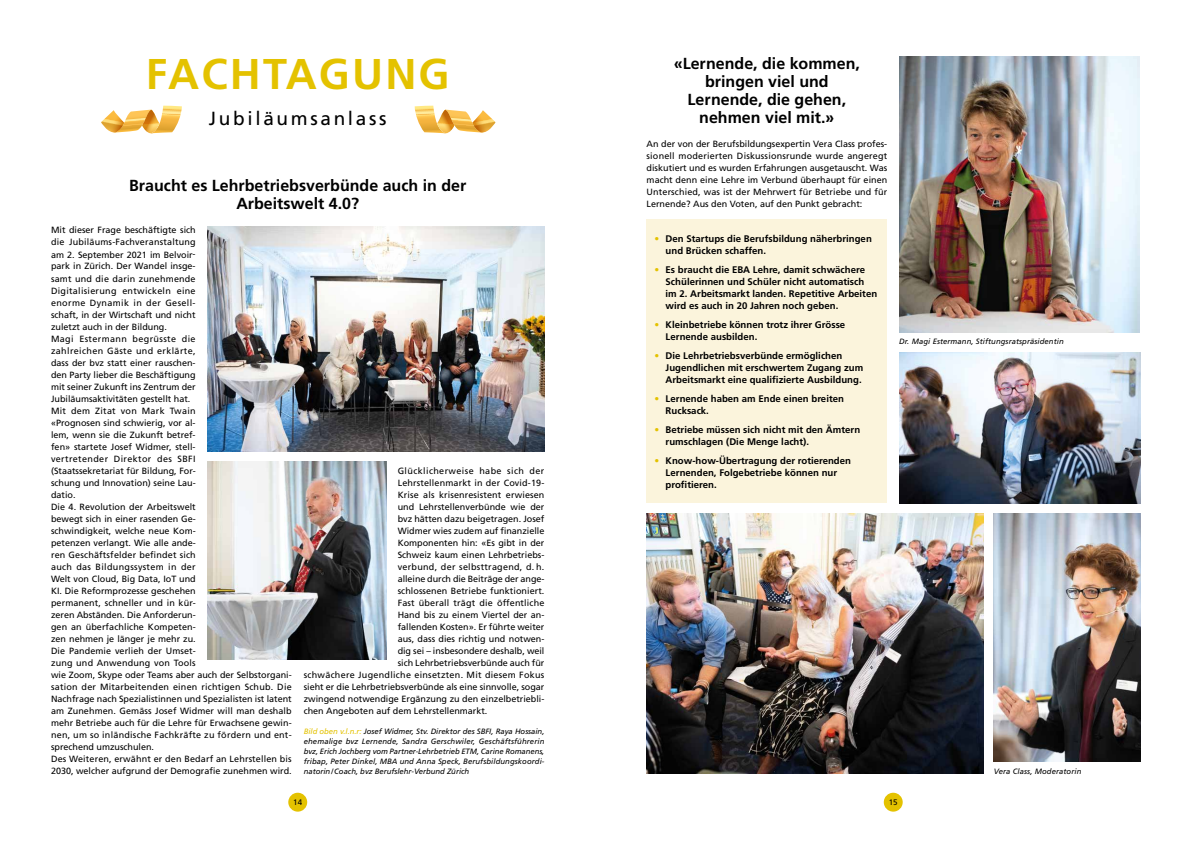
<style>
.page{position:relative;width:1191px;height:842px;background:#fff}
.page>*{position:absolute;margin:0;border:0;box-sizing:border-box;transform-origin:0 0}
.t1{font:700 43px "Frutiger";letter-spacing:.05em;color:#e4c200}
.t2{font:19px "Frutiger";letter-spacing:.14em;color:#000}
.t3{font:700 16px/18px "Frutiger";color:#000;text-align:center}
.t4{font:700 9.6px/12px "Frutiger";color:#000}
.t5{font:9px/12px "Frutiger";color:#000}
.t6{font:9px "Frutiger";letter-spacing:.03em;color:#000}
.t7{font:9px "Frutiger";letter-spacing:.045em;color:#000}
.t8{font:8px "Frutiger";color:#000}
.t9{font:italic 7.7px/10px "Frutiger";letter-spacing:.01em;color:#000;text-align:justify}
.s1{color:#e4c200}
</style>
<div class="page">
<div style="left:288px;top:793px;width:19px;height:19px;background:#e4c200;border-radius:50%"></div>
<div style="left:883px;top:793px;width:19px;height:19px;background:#e4c200;border-radius:50%"></div>
<div style="left:646px;top:220px;width:241px;height:283px;background:#fbf4dc"></div>
<img style="left:207px;top:226px;width:337px;height:226px">
<img style="left:646px;top:513px;width:338px;height:261px">
<img style="left:994px;top:513px;width:146px;height:249px">
<svg style="left:101px;top:106px;width:81px;height:28px"></svg>
<svg style="left:415px;top:106px;width:80px;height:28px"></svg>
<img style="left:899px;top:57px;width:241px;height:275px">
<img style="left:899px;top:353px;width:241px;height:150px">
<img style="left:207px;top:462px;width:179px;height:197px">
<h1 class="t1" style="left:146px;top:49px;width:305px">FACHTAGUNG</h1>
<h2 class="t2" style="left:209px;top:107px;width:179px">Jubiläumsanlass</h2>
<h3 class="t3" style="left:129px;top:176px;width:338px">Braucht es Lehrbetriebsverbünde auch in der<br>Arbeitswelt 4.0?</h3>
<p class="t5" style="left:51px;top:224px;width:242px">Mit dieser Frage beschäftigte sich<br>die Jubiläums-Fachveranstaltung<br>am 2. September 2021 im Belvoir-<br>park in Zürich. Der Wandel insge-<br>samt und die darin zunehmende<br>Digitalisierung entwickeln eine<br>enorme Dynamik in der Gesell-<br>schaft, in der Wirtschaft und nicht<br>zuletzt auch in der Bildung.<br>Magi Estermann begrüsste die<br>zahlreichen Gäste und erklärte,<br>dass der bvz statt einer rauschen-<br>den Party lieber die Beschäftigung<br>mit seiner Zukunft ins Zentrum der<br>Jubiläumsaktivitäten gestellt hat.<br>Mit dem Zitat von Mark Twain<br>«Prognosen sind schwierig, vor al-<br>lem, wenn sie die Zukunft betref-<br>fen» startete Josef Widmer, stell-<br>vertretender Direktor des SBFI<br>(Staatssekretariat für Bildung, For-<br>schung und Innovation) seine Lau-<br>datio.<br>Die 4. Revolution der Arbeitswelt<br>bewegt sich in einer rasenden Ge-<br>schwindigkeit, welche neue Kom-<br>petenzen verlangt. Wie alle ande-<br>ren Geschäftsfelder befindet sich<br>auch das Bildungssystem in der<br>Welt von Cloud, Big Data, IoT und<br>KI. Die Reformprozesse geschehen<br>permanent, schneller und in kür-<br>zeren Abständen. Die Anforderun-<br>gen an überfachliche Kompeten-<br>zen nehmen je länger je mehr zu.<br>Die Pandemie verlieh der Umset-<br>zung und Anwendung von Tools<br>wie Zoom, Skype oder Teams aber auch der Selbstorgani&shy;sation der Mitarbeitenden einen richtigen Schub. Die Nachfrage nach Spezialistinnen und Spezialisten ist latent am Zunehmen. Gemäss Josef Widmer will man deshalb mehr Betriebe auch für die Lehre für Erwachsene gewin&shy;nen, um so inländische Fachkräfte zu fördern und ent&shy;sprechend umzuschulen.<br>Des Weiteren, erwähnt er den Bedarf an Lehrstellen bis 2030, welcher aufgrund der Demografie zunehmen wird.</p>
<p class="t7" style="left:398px;top:465px;width:148px">Glücklicherweise habe sich der</p>
<p class="t5" style="left:398px;top:476px;width:148px">Lehrstellenmarkt in der Covid-19-</p>
<p class="t5" style="left:398px;top:488px;width:148px">Krise als krisenresistent erwiesen</p>
<p class="t5" style="left:398px;top:500px;width:148px">und Lehrstellenverbünde wie der</p>
<p class="t5" style="left:398px;top:512px;width:148px">bvz hätten dazu beigetragen. Josef</p>
<p class="t5" style="left:398px;top:524px;width:148px">Widmer wies zudem auf finanzielle</p>
<p class="t5" style="left:398px;top:536px;width:148px">Komponenten hin: «Es gibt in der</p>
<p class="t5" style="left:398px;top:548px;width:148px">Schweiz kaum einen Lehrbetriebs-</p>
<p class="t6" style="left:398px;top:561px;width:148px">verbund, der selbsttragend, d. h.</p>
<p class="t5" style="left:398px;top:572px;width:148px">alleine durch die Beiträge der ange-</p>
<p class="t5" style="left:398px;top:584px;width:148px">schlossenen Betriebe funktioniert.</p>
<p class="t5" style="left:398px;top:596px;width:148px">Fast überall trägt die öffentliche</p>
<p class="t5" style="left:398px;top:608px;width:148px">Hand bis zu einem Viertel der an-</p>
<p class="t5" style="left:398px;top:620px;width:148px">fallenden Kosten». Er führte weiter</p>
<p class="t5" style="left:398px;top:632px;width:148px">aus, dass dies richtig und notwen-</p>
<p class="t5" style="left:398px;top:644px;width:148px">dig sei – insbesondere deshalb, weil</p>
<p class="t5" style="left:398px;top:656px;width:148px">sich Lehrbetriebsverbünde auch für</p>
<p class="t6" style="left:304px;top:669px;width:242px">schwächere Jugendliche einsetzten. Mit diesem Fokus</p>
<p class="t5" style="left:304px;top:680px;width:242px">sieht er die Lehrbetriebsverbünde als eine sinnvolle, sogar</p>
<p class="t5" style="left:304px;top:692px;width:242px">zwingend notwendige Ergänzung zu den einzelbetriebli-</p>
<p class="t5" style="left:304px;top:704px;width:185px">chen Angeboten auf dem Lehrstellenmarkt.</p>
<p class="t9" style="left:304px;top:726px;width:242px"><span class="s1">Bild oben v.l.n.r:</span> Josef Widmer, Stv. Direktor des SBFI, Raya Hossain, ehemalige bvz Lernende, Sandra Gerschwiler, Geschäftsführerin bvz, Erich Jochberg vom Partner-Lehrbetrieb ETM, Carine Romanens, fribap, Peter Dinkel, MBA und Anna Speck, Berufsbildungskoordi&shy;natorin/Coach, bvz Berufslehr-Verbund Zürich</p>
<h3 class="t3" style="left:674px;top:54px;width:188px">«Lernende, die kommen, bringen viel und<br>Lernende, die gehen, nehmen viel mit.»</h3>
<p class="t5" style="left:646px;top:138px;width:242px;text-align:justify">An der von der Berufsbildungsexpertin Vera Class profes&shy;sionell moderierten Diskussionsrunde wurde angeregt diskutiert und es wurden Erfahrungen ausgetauscht. Was macht denn eine Lehre im Verbund überhaupt für einen Unterschied, was ist der Mehrwert für Betriebe und für Lernende? Aus den Voten, auf den Punkt gebracht:</p>
<p class="t4" style="left:665px;top:232px;width:208px;text-indent:-11px"><span class="s1">•</span> Den Startups die Berufsbildung näherbringen und Brücken schaffen.</p>
<p class="t4" style="left:665px;top:263px;width:213px;text-indent:-11px"><span class="s1">•</span> Es braucht die EBA Lehre, damit schwächere Schülerinnen und Schüler nicht automatisch im 2. Arbeitsmarkt landen. Repetitive Arbeiten wird es auch in 20 Jahren noch geben.</p>
<p class="t4" style="left:665px;top:318px;width:181px;text-indent:-11px"><span class="s1">•</span> Kleinbetriebe können trotz ihrer Grösse<br>Lernende ausbilden.</p>
<p class="t4" style="left:665px;top:349px;width:199px;text-indent:-11px"><span class="s1">•</span> Die Lehrbetriebsverbünde ermöglichen<br>Jugendlichen mit erschwertem Zugang zum<br>Arbeitsmarkt eine qualifizierte Ausbildung.</p>
<p class="t4" style="left:665px;top:392px;width:180px;text-indent:-11px"><span class="s1">•</span> Lernende haben am Ende einen breiten<br>Rucksack.</p>
<p class="t4" style="left:665px;top:423px;width:196px;text-indent:-11px"><span class="s1">•</span> Betriebe müssen sich nicht mit den Ämtern rumschlagen (Die Menge lacht).</p>
<p class="t4" style="left:665px;top:454px;width:187px;text-indent:-11px"><span class="s1">•</span> Know-how-Übertragung der rotierenden<br>Lernenden, Folgebetriebe können nur profitieren.</p>
<p class="t9" style="left:899px;top:336px;width:166px">Dr. Magi Estermann, Stiftungsratspräsidentin</p>
<p class="t9" style="left:994px;top:766px;width:89px">Vera Class, Moderatorin</p>
<p class="t8" style="left:293px;top:797px;width:10px">14</p>
<p class="t8" style="left:888px;top:797px;width:10px">15</p>
</div>
